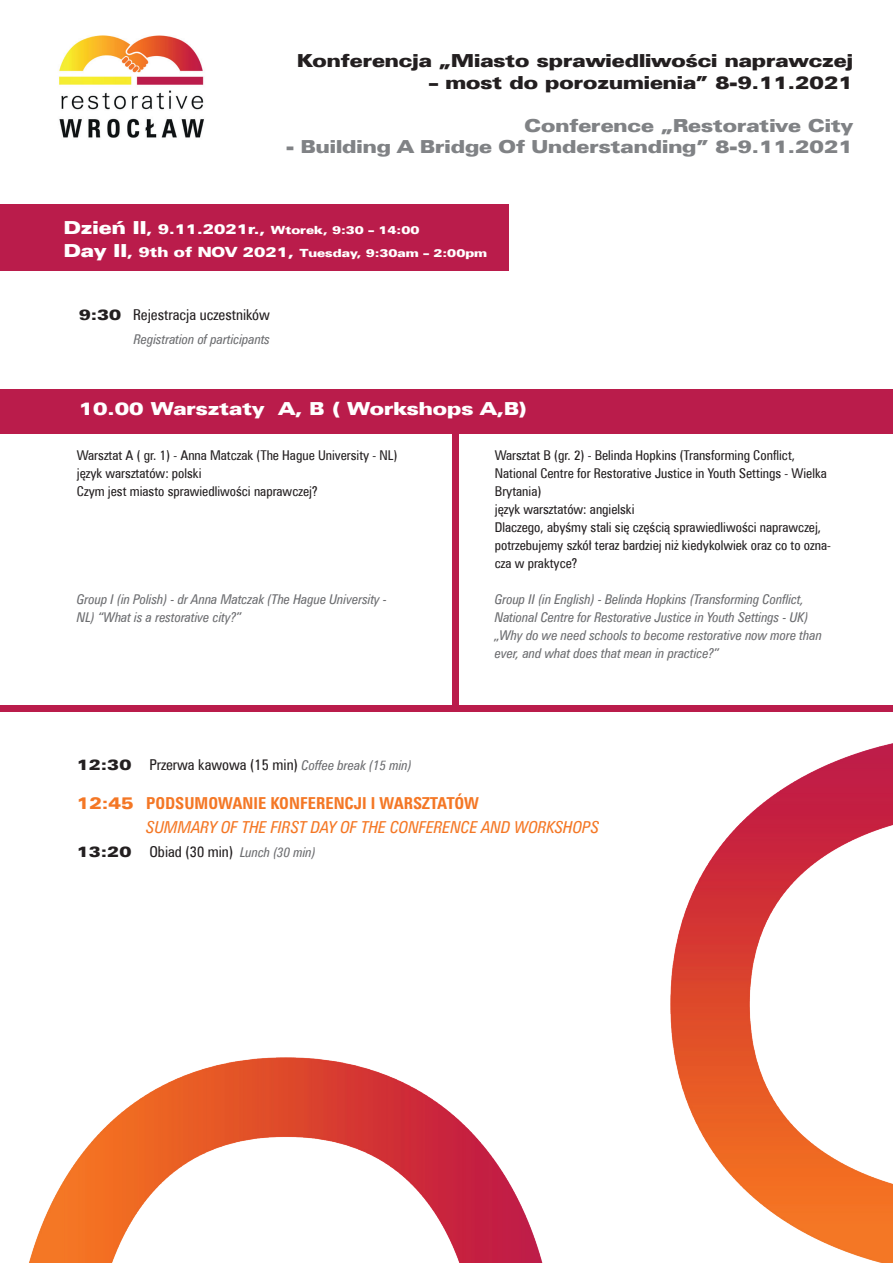
<style>
.page{position:relative;width:893px;height:1263px;background:#fff}
.page>*{position:absolute;margin:0;border:0;box-sizing:border-box;transform-origin:0 0}
.t1{font:18px "Zurich U Blk Ex EU";color:#231f20}
.t2{font:18px "Zurich U Blk Ex EU";color:#808285}
.t3{font:18px "Zurich U Blk Ex EU";color:#fff}
.t4{font:italic 16.5px/24px "Zurich Cn EU";color:#f47725}
.t5{font:15px "Zurich Cn EU";color:#231f20}
.t6{font:13.5px/18px "Zurich Cn EU";color:#231f20}
.t7{font:italic 13.5px/18px "Zurich Cn EU";color:#6c6d70}
.t8{font:11.25px/22.5px "Zurich U Blk Ex EU";color:#fff}
.s1{font-size:18px}
.s2{font-size:14.1px}
.s3{font-family:"Zurich U Blk Ex EU"}
.s4{font-style:italic;font-size:13.5px;color:#6c6d70}
.s5{font-family:"Zurich Blk Ex EU";font-style:normal}
.s6{font-weight:700;font-style:normal}
</style>
<div class="page">
<img style="left:59px;top:35px;width:145px;height:103px">
<div style="left:0;top:204px;width:509px;height:67px;background:#ba1c4b"></div>
<div style="left:0;top:389px;width:893px;height:45px;background:#ba1c4b"></div>
<div style="left:452px;top:389px;width:6px;height:321px;background:#ba1c4b"></div>
<div style="left:0;top:706px;width:893px;height:6px;background:#ba1c4b"></div>
<img style="left:670px;top:743px;width:223px;height:520px">
<img style="left:29px;top:1057px;width:514px;height:206px">
<h1 class="t1" style="left:297px;top:50px;width:557px">Konferencja „Miasto sprawiedliwości naprawczej</h1>
<h1 class="t1" style="left:429px;top:72px;width:425px">– most do porozumienia” 8-9.11.2021</h1>
<h1 class="t2" style="left:525px;top:115px;width:330px">Conference „Restorative City</h1>
<h1 class="t2" style="left:286px;top:136px;width:568px">- Building A Bridge Of Understanding” 8-9.11.2021</h1>
<p class="t8" style="left:64px;top:219px;width:425px"><span class="s1">Dzień II</span><span class="s2">, 9.11.2021r.,</span> Wtorek, 9:30 – 14:00<br><span class="s1">Day II</span><span class="s2">, 9th of NOV 2021,</span> Tuesday, 9:30am – 2:00pm</p>
<p class="t5" style="left:79px;top:305px;width:193px"><span class="s3">9:30</span> Rejestracja uczestników</p>
<p class="t7" style="left:134px;top:330px;width:138px">Registration of participants</p>
<h1 class="t3" style="left:79px;top:398px;width:450px">10.00 Warsztaty A, B ( Workshops A,B)</h1>
<p class="t6" style="left:495px;top:446px;width:338px">Warsztat B (gr. 2) - Belinda Hopkins (Transforming Conflict, National Centre for Restorative Justice in Youth Settings - Wielka Brytania)<br>język warsztatów: angielski<br>Dlaczego, abyśmy stali się częścią sprawiedliwości naprawczej, potrzebujemy szkół teraz bardziej niż kiedykolwiek oraz co to ozna&shy;cza w praktyce?</p>
<p class="t7" style="left:495px;top:590px;width:329px">Group II (in English) - Belinda Hopkins (Transforming Conflict, National Centre for Restorative Justice in Youth Settings - UK) „Why do we need schools to become restorative now more than ever, and what does that mean in practice?”</p>
<p class="t6" style="left:77px;top:446px;width:322px">Warsztat A ( gr. 1) - Anna Matczak (The Hague University - NL) język warsztatów: polski<br>Czym jest miasto sprawiedliwości naprawczej?</p>
<p class="t7" style="left:77px;top:590px;width:312px">Group I (in Polish) - dr Anna Matczak (The Hague University -<br>NL) “What is a restorative city?”</p>
<p class="t5" style="left:77px;top:756px;width:336px"><span class="s3">12:30</span> Przerwa kawowa (15 min) <span class="s4">Coffee break (15 min)</span></p>
<p class="t4" style="left:146px;top:791px;width:455px;text-indent:-69px"><span class="s5">12:45</span> <span class="s6">PODSUMOWANIE KONFERENCJI I WARSZTATÓW<br></span>SUMMARY OF THE FIRST DAY OF THE CONFERENCE AND WORKSHOPS</p>
<p class="t5" style="left:77px;top:843px;width:240px"><span class="s3">13:20</span> Obiad (30 min) <span class="s4">Lunch (30 min)</span></p>
</div>
